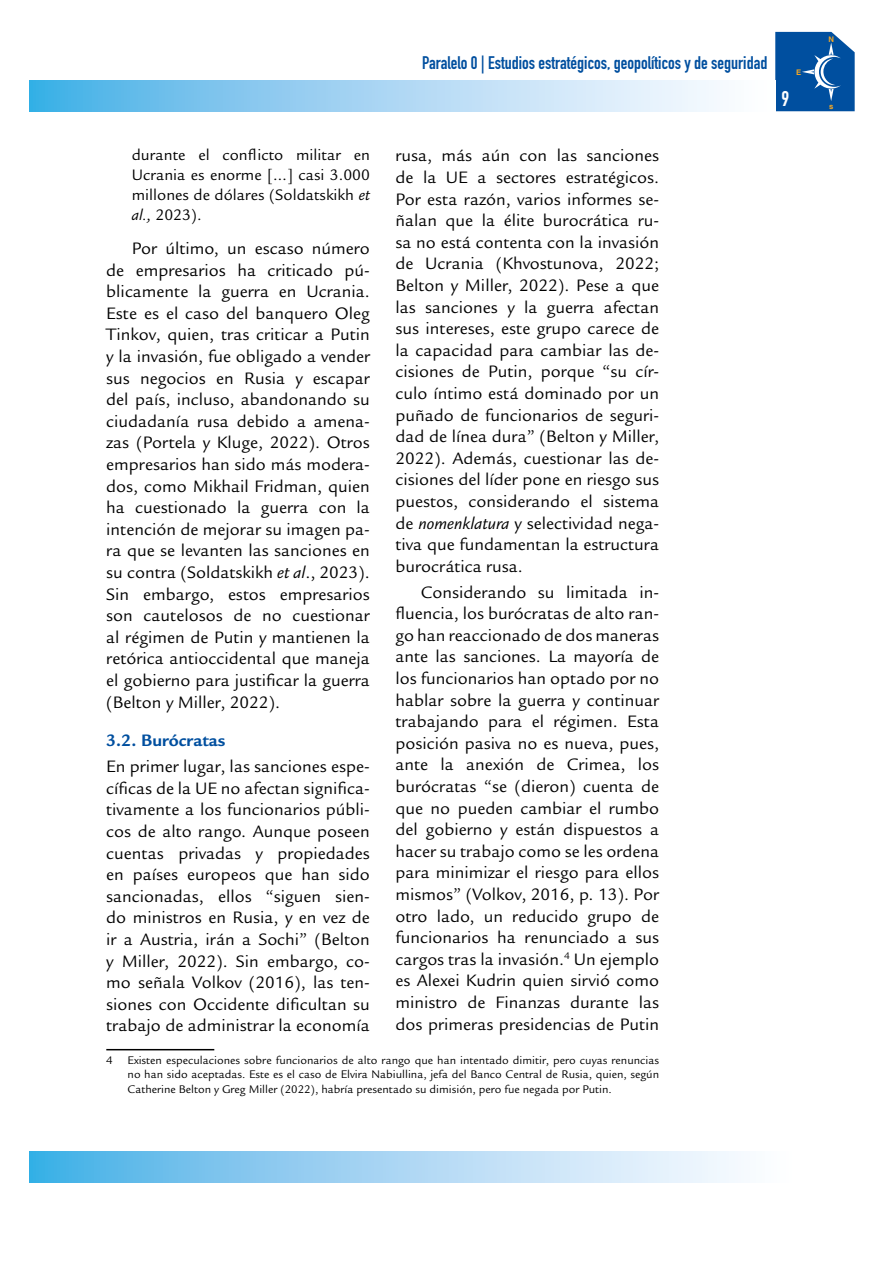
<style>
.page{position:relative;width:893px;height:1263px;background:#fff}
.page>*{position:absolute;margin:0;border:0;box-sizing:border-box;transform-origin:0 0}
.t1{font:21px "DIN Engschrift Std";color:#fff}
.t2{font:18px/21.6px "Legacy Sans Std";color:#000;text-align:justify}
.t3{font:18px "DIN Engschrift Std";color:#004f9f}
.t4{font:700 18px "Legacy Sans Std";color:#004f9f}
.t5{font:16.5px/19.8px "Legacy Sans Std";color:#000;text-align:justify}
.t6{font:12px/14.4px "Legacy Sans Std";color:#000;text-align:justify}
.t7{font:700 7.65px "Helvetica";color:#f7a823}
.s1{font-style:italic}
</style>
<div class="page">
<svg style="left:30px;top:81px;width:687px;height:30px;background:#a2d4f2"></svg>
<svg style="left:30px;top:1152px;width:708px;height:30px;background:#a2d4f2"></svg>
<svg style="left:775px;top:32px;width:80px;height:79px;background:#1b61a9"></svg>
<hr style="left:106px;top:1049px;width:108px;height:1px;background:#000">
<p class="t3" style="left:422px;top:52px;width:347px">Paralelo 0 | Estudios estratégicos, geopolíticos y de seguridad</p>
<p class="t1" style="left:782px;top:87px;width:9px">9</p>
<p class="t7" style="left:796px;top:67px;width:7px">E</p>
<p class="t2" style="left:395px;top:145px;width:265px">rusa, más aún con las sanciones de la UE a sectores estratégicos.<br>Por esta razón, varios informes se&shy;ñalan que la élite burocrática ru&shy;sa no está contenta con la invasión de Ucrania (Khvostunova, 2022; Belton y Miller, 2022). Pese a que las sanciones y la guerra afectan sus intereses, este grupo carece de la capacidad para cambiar las de&shy;cisiones de Putin, porque “su cír&shy;culo íntimo está dominado por un puñado de funcionarios de seguri&shy;dad de línea dura” (Belton y Miller, 2022). Además, cuestionar las de&shy;cisiones del líder pone en riesgo sus puestos, considerando el sistema de <span class="s1">nomenklatura</span> y selectividad nega&shy;tiva que fundamentan la estructura burocrática rusa.</p>
<p class="t2" style="left:395px;top:581px;width:265px;text-indent:26px">Considerando su limitada in&shy;fluencia, los burócratas de alto ran&shy;go han reaccionado de dos maneras ante las sanciones. La mayoría de los funcionarios han optado por no hablar sobre la guerra y continuar trabajando para el régimen. Esta posición pasiva no es nueva, pues, ante la anexión de Crimea, los burócratas “se (dieron) cuenta de que no pueden cambiar el rumbo del gobierno y están dispuestos a hacer su trabajo como se les ordena para minimizar el riesgo para ellos mismos” (Volkov, 2016, p. 13). Por otro lado, un reducido grupo de funcionarios ha renunciado a sus cargos tras la invasión.<sup>4</sup> Un ejemplo es Alexei Kudrin quien sirvió como ministro de Finanzas durante las dos primeras presidencias de Putin</p>
<p class="t5" style="left:132px;top:145px;width:240px">durante el conflicto militar en Ucrania es enorme […] casi 3.000 millones de dólares (Soldatskikh <span class="s1">et al.,</span> 2023).</p>
<p class="t2" style="left:106px;top:238px;width:265px;text-indent:26px">Por último, un escaso número de empresarios ha criticado pú&shy;blicamente la guerra en Ucrania.<br>Este es el caso del banquero Oleg Tinkov, quien, tras criticar a Putin y la invasión, fue obligado a vender sus negocios en Rusia y escapar del país, incluso, abandonando su ciudadanía rusa debido a amena&shy;zas (Portela y Kluge, 2022). Otros empresarios han sido más modera&shy;dos, como Mikhail Fridman, quien ha cuestionado la guerra con la intención de mejorar su imagen pa&shy;ra que se levanten las sanciones en su contra (Soldatskikh <span class="s1">et al</span>., 2023).<br>Sin embargo, estos empresarios son cautelosos de no cuestionar al régimen de Putin y mantienen la retórica antioccidental que maneja el gobierno para justificar la guerra (Belton y Miller, 2022).</p>
<p class="t4" style="left:106px;top:730px;width:121px">3.2. Burócratas</p>
<p class="t2" style="left:106px;top:756px;width:265px">En primer lugar, las sanciones espe&shy;cíficas de la UE no afectan significa&shy;tivamente a los funcionarios públi&shy;cos de alto rango. Aunque poseen cuentas privadas y propiedades en países europeos que han sido sancionadas, ellos “siguen sien&shy;do ministros en Rusia, y en vez de ir a Austria, irán a Sochi” (Belton y Miller, 2022). Sin embargo, co&shy;mo señala Volkov (2016), las ten&shy;siones con Occidente dificultan su trabajo de administrar la economía</p>
<p class="t6" style="left:128px;top:1053px;width:533px;text-indent:-21px">4 Existen especulaciones sobre funcionarios de alto rango que han intentado dimitir, pero cuyas renuncias no han sido aceptadas. Este es el caso de Elvira Nabiullina, jefa del Banco Central de Rusia, quien, según Catherine Belton y Greg Miller (2022), habría presentado su dimisión, pero fue negada por Putin.</p>
<p class="t7" style="left:828px;top:34px;width:7px">N</p>
<p class="t7" style="left:829px;top:101px;width:6px">s</p>
</div>
